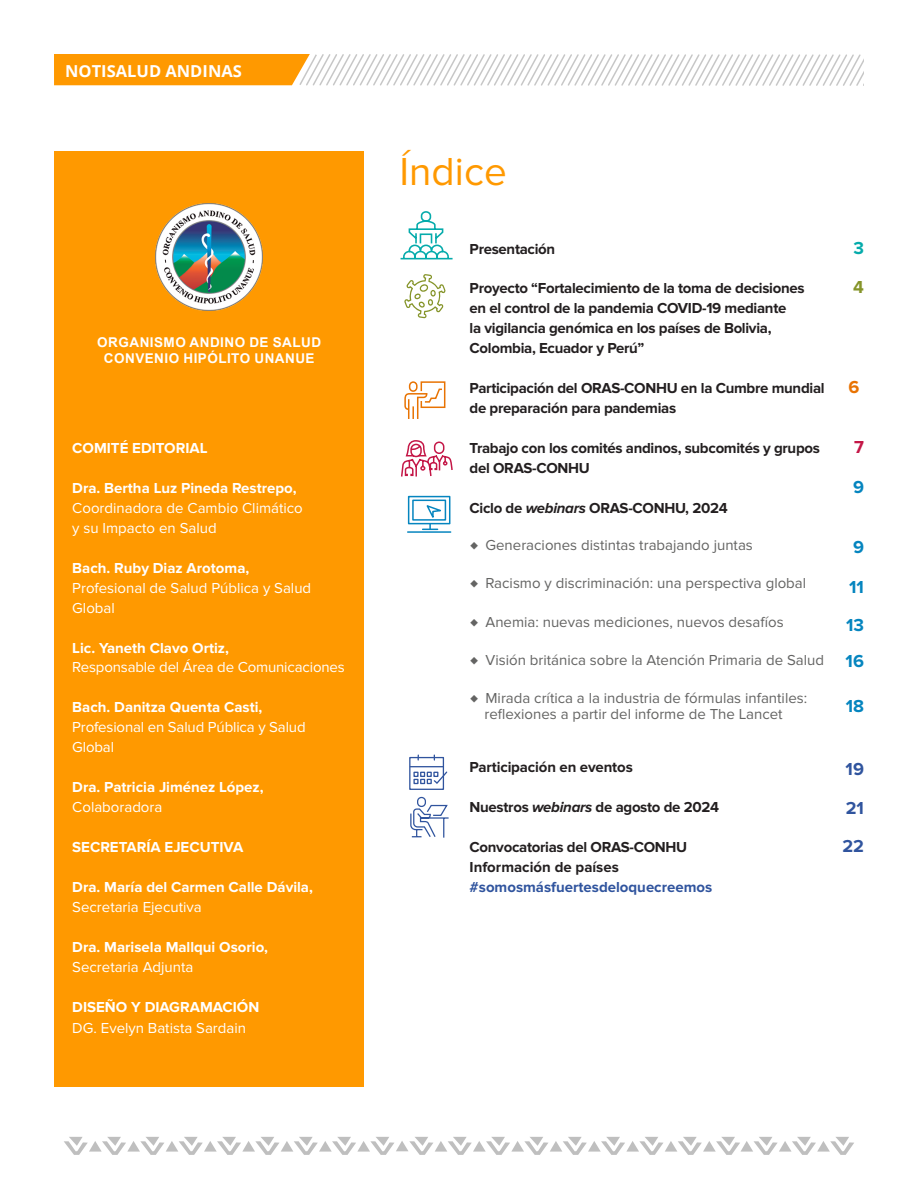
<style>
.page{position:relative;width:918px;height:1188px;background:#fff}
.page>*{position:absolute;margin:0;border:0;box-sizing:border-box;transform-origin:0 0}
.Títulos{font:40.5px "Proxima Nova";color:#f90}
.t1{font:700 18px "Proxima Nova";color:#0585bf}
.t2{font:700 18px "Proxima Nova";color:#30549e}
.Textos{font:700 18px "Proxima Nova";color:#05abab}
.Textos-2{font:700 18px "Proxima Nova";color:#859429}
.t3{font:700 18px "Proxima Nova";color:#e87303}
.t4{font:700 18px "Proxima Nova";color:#c41747}
.t5{font:700 16.5px "Open Sans";color:#fff}
.Textos-3{font:700 15px/20px "Proxima Nova";letter-spacing:-.02em;color:#231f20}
.t6{font:15px/16.5px "Proxima Nova";color:#646463}
.en_blanco_10pto{font:700 15px "Proxima Nova";color:#fff}
.en_blanco_10pto-2{font:15px/20px "Proxima Nova";color:#fff}
.Textos-4{font:700 15px "Proxima Nova";color:#30549e}
.Textos-5{font:700 15px "Proxima Nova";color:#231f20}
.t7{font:700 13.5px "Arial";letter-spacing:.035em;color:#fff}
.s1{font-style:italic}
</style>
<div class="page">
<svg style="left:64px;top:1137px;width:790px;height:18px"></svg>
<svg style="left:54px;top:54px;width:810px;height:32px"></svg>
<div style="left:54px;top:151px;width:310px;height:935px;background:#f90"></div>
<img style="left:156px;top:204px;width:107px;height:106px">
<svg style="left:400px;top:211px;width:53px;height:49px"></svg>
<svg style="left:410px;top:796px;width:39px;height:42px"></svg>
<div style="left:409px;top:757px;width:35px;height:33px;border:1px solid #30549e"></div>
<svg style="left:409px;top:754px;width:39px;height:31px"></svg>
<hr style="left:408px;top:531px;width:43px;height:2px;background:#0585bf">
<svg style="left:407px;top:495px;width:44px;height:35px"></svg>
<svg style="left:404px;top:381px;width:42px;height:38px"></svg>
<svg style="left:401px;top:440px;width:52px;height:37px"></svg>
<svg style="left:404px;top:274px;width:42px;height:44px"></svg>
<p class="t5" style="left:65px;top:59px;width:178px">NOTISALUD ANDINAS</p>
<p class="t7" style="left:97px;top:333px;width:225px">ORGANISMO ANDINO DE SALUD</p>
<p class="t7" style="left:104px;top:349px;width:212px">CONVENIO HIPÓLITO UNANUE</p>
<p class="en_blanco_10pto" style="left:72px;top:439px;width:137px">COMITÉ EDITORIAL</p>
<p class="en_blanco_10pto" style="left:72px;top:479px;width:226px">Dra. Bertha Luz Pineda Restrepo,</p>
<p class="en_blanco_10pto-2" style="left:72px;top:498px;width:232px">Coordinadora de Cambio Climático</p>
<p class="en_blanco_10pto-2" style="left:72px;top:518px;width:146px">y su Impacto en Salud</p>
<p class="en_blanco_10pto" style="left:72px;top:559px;width:179px">Bach. Ruby Diaz Arotoma,</p>
<p class="en_blanco_10pto-2" style="left:72px;top:578px;width:240px">Profesional de Salud Pública y Salud<br>Global</p>
<p class="en_blanco_10pto" style="left:72px;top:639px;width:158px">Lic. Yaneth Clavo Ortiz,</p>
<p class="en_blanco_10pto-2" style="left:72px;top:658px;width:274px">Responsable del Área de Comunicaciones</p>
<p class="en_blanco_10pto" style="left:72px;top:699px;width:192px">Bach. Danitza Quenta Casti,</p>
<p class="en_blanco_10pto-2" style="left:72px;top:718px;width:235px">Profesional en Salud Pública y Salud<br>Global</p>
<p class="en_blanco_10pto" style="left:72px;top:779px;width:193px">Dra. Patricia Jiménez López,</p>
<p class="en_blanco_10pto-2" style="left:72px;top:797px;width:92px">Colaboradora</p>
<p class="en_blanco_10pto" style="left:72px;top:838px;width:173px">SECRETARÍA EJECUTIVA</p>
<p class="en_blanco_10pto" style="left:72px;top:878px;width:242px">Dra. María del Carmen Calle Dávila,</p>
<p class="en_blanco_10pto-2" style="left:72px;top:897px;width:131px">Secretaria Ejecutiva</p>
<p class="en_blanco_10pto" style="left:72px;top:938px;width:197px">Dra. Marisela Mallqui Osorio,</p>
<p class="en_blanco_10pto-2" style="left:72px;top:957px;width:123px">Secretaria Adjunta</p>
<p class="en_blanco_10pto" style="left:72px;top:998px;width:189px">DISEÑO Y DIAGRAMACIÓN</p>
<p class="en_blanco_10pto-2" style="left:72px;top:1018px;width:175px">DG. Evelyn Batista Sardain</p>
<p class="Títulos" style="left:400px;top:148px;width:109px">Índice</p>
<p class="Textos-3" style="left:470px;top:239px;width:87px">Presentación</p>
<p class="Textos-3" style="left:470px;top:279px;width:336px">Proyecto “Fortalecimiento de la toma de decisiones en el control de la pandemia COVID-19 mediante<br>la vigilancia genómica en los países de Bolivia, Colombia, Ecuador y Perú”</p>
<p class="Textos-3" style="left:470px;top:379px;width:357px">Participación del ORAS-CONHU en la Cumbre mundial de preparación para pandemias</p>
<p class="Textos-3" style="left:470px;top:438px;width:352px">Trabajo con los comités andinos, subcomités y grupos del ORAS-CONHU</p>
<p class="Textos-3" style="left:470px;top:498px;width:260px">Ciclo de <span class="s1">webinars</span> ORAS-CONHU, 2024</p>
<p class="t6" style="left:470px;top:537px;width:284px">♦ Generaciones distintas trabajando juntas</p>
<p class="t6" style="left:470px;top:575px;width:337px">♦ Racismo y discriminación: una perspectiva global</p>
<p class="t6" style="left:470px;top:614px;width:315px">♦ Anemia: nuevas mediciones, nuevos desafíos</p>
<p class="t6" style="left:470px;top:652px;width:355px">♦ Visión británica sobre la Atención Primaria de Salud</p>
<p class="t6" style="left:485px;top:690px;width:324px;text-indent:-14px">♦ Mirada crítica a la industria de fórmulas infantiles: reflexiones a partir del informe de The Lancet</p>
<p class="Textos-3" style="left:470px;top:758px;width:165px">Participación en eventos</p>
<p class="Textos-3" style="left:470px;top:797px;width:251px">Nuestros <span class="s1">webinars</span> de agosto de 2024</p>
<p class="Textos-3" style="left:470px;top:837px;width:219px">Convocatorias del ORAS-CONHU</p>
<p class="Textos-5" style="left:470px;top:858px;width:151px">Información de países</p>
<p class="Textos-4" style="left:470px;top:878px;width:244px">#somosmásfuertesdeloquecreemos</p>
<p class="Textos" style="left:853px;top:237px;width:12px">3</p>
<p class="Textos-2" style="left:853px;top:277px;width:12px">4</p>
<p class="t3" style="left:848px;top:377px;width:12px">6</p>
<p class="t4" style="left:854px;top:437px;width:11px">7</p>
<p class="t1" style="left:853px;top:477px;width:12px">9</p>
<p class="t1" style="left:853px;top:536px;width:12px">9</p>
<p class="t1" style="left:849px;top:576px;width:16px">11</p>
<p class="t1" style="left:846px;top:614px;width:19px">13</p>
<p class="t1" style="left:846px;top:650px;width:20px">16</p>
<p class="t1" style="left:846px;top:696px;width:20px">18</p>
<p class="t2" style="left:846px;top:759px;width:20px">19</p>
<p class="t2" style="left:846px;top:798px;width:20px">21</p>
<p class="t2" style="left:842px;top:836px;width:23px">22</p>
</div>
